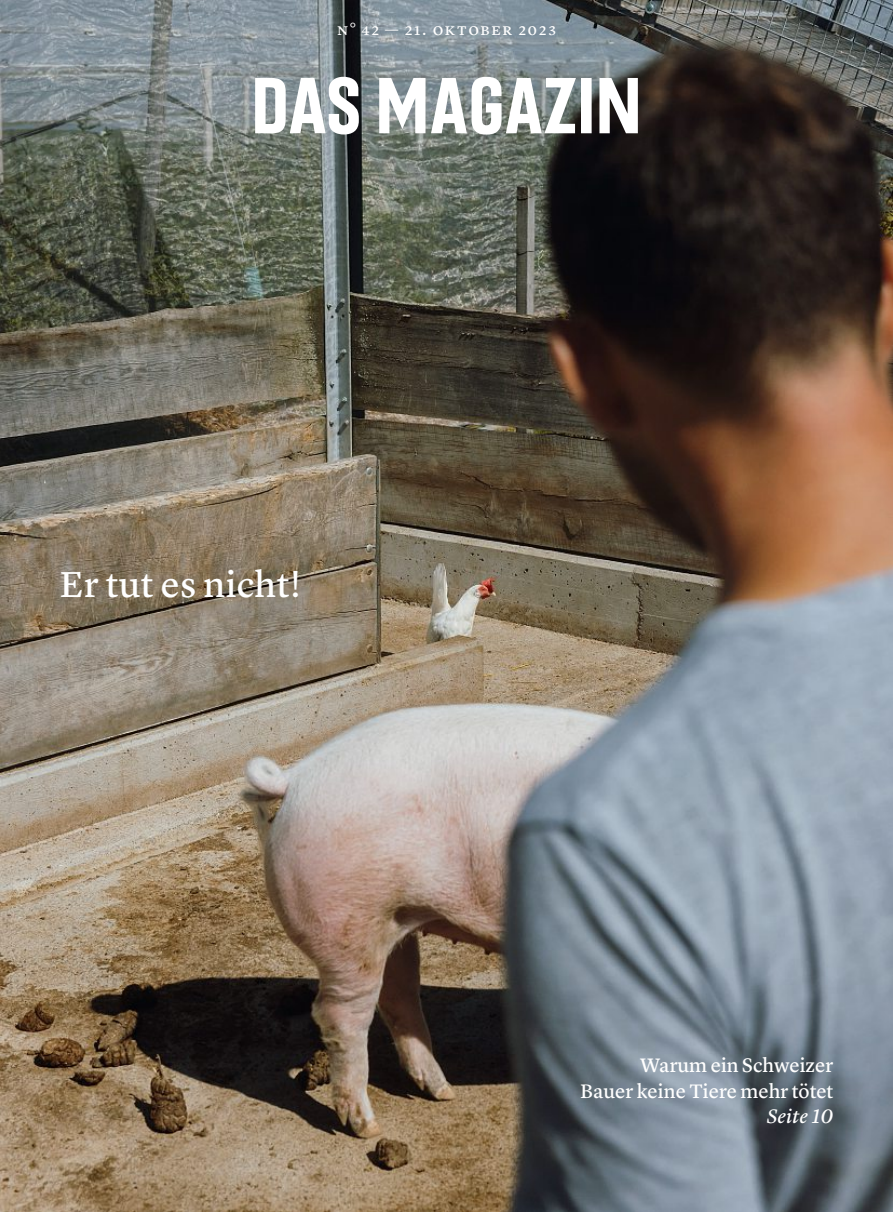
<style>
.page{position:relative;width:893px;height:1212px;background:#fff}
.page>*{position:absolute;margin:0;border:0;box-sizing:border-box;transform-origin:0 0}
.t1{font:37.5px "Lyon Text Regular No.2 OV CCOSZH";letter-spacing:.01em;color:#fff}
.t2{font:20.25px/25px "Lyon Text Regular No.2 OV CCOSZH";color:#fff;text-align:right}
.t3{font:20.25px "Lyon Text Regular No.2 Italic OV CCOSZI";letter-spacing:.01em;color:#fff}
.t4{font:16.5px "Lyon Text Regular No.2 OV CCOSZH";letter-spacing:.105em;color:#fff}
</style>
<div class="page">
<img style="left:0;top:0;width:893px;height:1212px">
<svg style="left:255px;top:77px;width:383px;height:58px"></svg>
<p class="t4" style="left:337px;top:17px;width:220px">N° 42 — 21. OktOber 2023</p>
<h1 class="t1" style="left:59px;top:556px;width:243px">Er tut es nicht!</h1>
<p class="t2" style="left:580px;top:1051px;width:255px">Warum ein Schweizer<br>Bauer keine Tiere mehr tötet</p>
<p class="t3" style="left:767px;top:1100px;width:68px">Seite 10</p>
</div>
